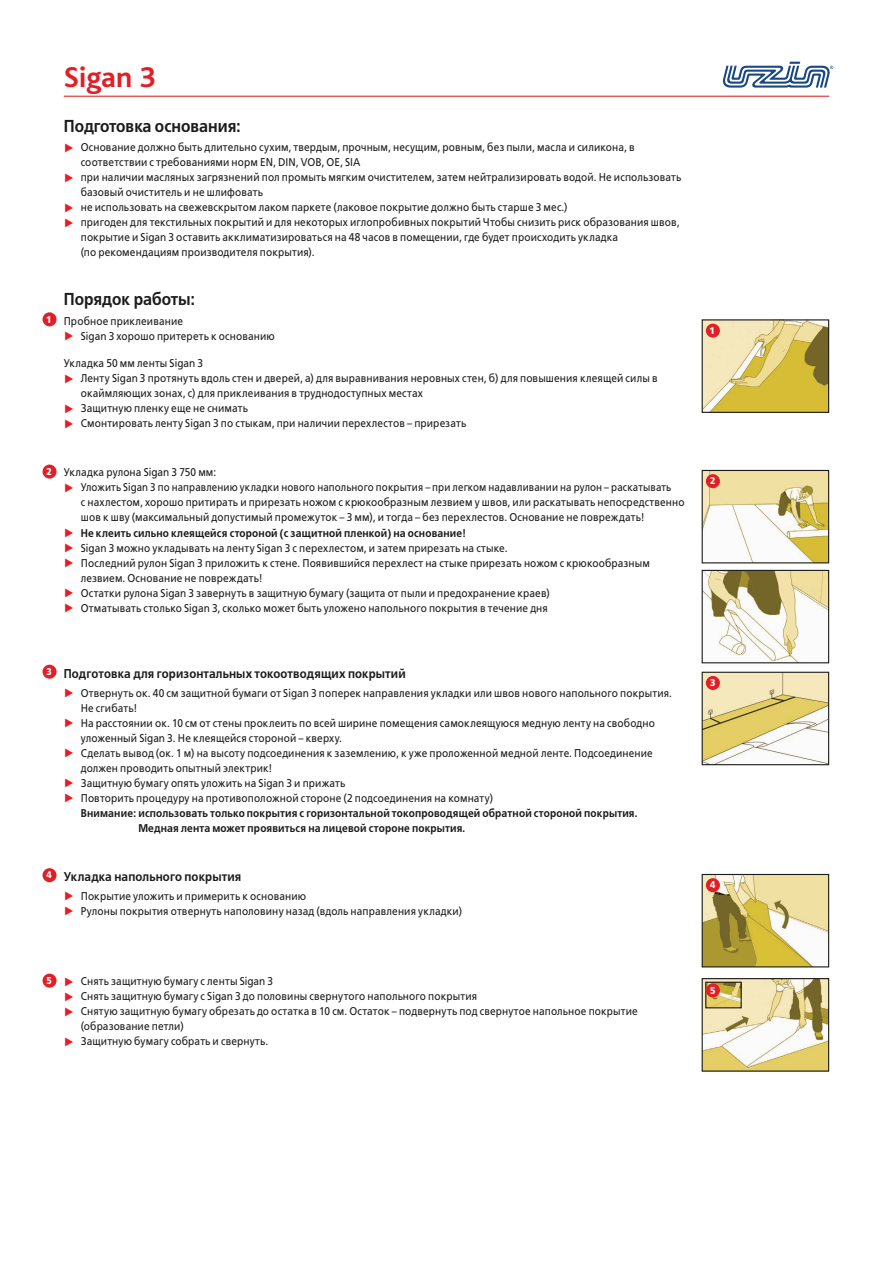
<style>
.page{position:relative;width:893px;height:1263px;background:#fff}
.page>*{position:absolute;margin:0;border:0;box-sizing:border-box;transform-origin:0 0}
.t1{font:700 30px "Bliss";color:#e21e26}
.t2{font:17.25px "Free Set Demi Bold C";color:#1c1c1b;scale:.9 1}
.t3{font:12.75px "Free Set Demi Bold C";letter-spacing:.01em;color:#1c1c1b;scale:.9 1}
.t4{font:11.25px/15px "Free Set Book C";letter-spacing:.01em;color:#1c1c1b;scale:.9 1}
.t5{font:11.25px/15px "Free Set Book C";letter-spacing:.01em;color:#1c1c1b;scale:.87 1}
.t6{font:11.25px/15px "Free Set Demi Bold C";letter-spacing:.015em;color:#1c1c1b;scale:.9 1}
.t7{font:700 9.75px "Free Set Book C";color:#fff;scale:.9 1}
.s1{color:#e21e26}
</style>
<div class="page">
<hr style="left:64px;top:96px;width:765px;height:1px;background:#e21e26">
<img style="left:704px;top:321px;width:123px;height:90px">
<div style="left:702px;top:319px;width:127px;height:94px;border:1px solid #1c1c1b"></div>
<img style="left:704px;top:472px;width:123px;height:89px">
<div style="left:702px;top:470px;width:127px;height:93px;border:1px solid #1c1c1b"></div>
<img style="left:704px;top:572px;width:123px;height:89px">
<div style="left:702px;top:570px;width:127px;height:93px;border:1px solid #1c1c1b"></div>
<img style="left:704px;top:876px;width:123px;height:89px">
<div style="left:702px;top:874px;width:127px;height:93px;border:1px solid #1c1c1b"></div>
<img style="left:704px;top:980px;width:123px;height:89px">
<div style="left:702px;top:978px;width:127px;height:93px;border:1px solid #1c1c1b"></div>
<img style="left:707px;top:984px;width:33px;height:22px">
<div style="left:705px;top:982px;width:37px;height:26px;border:1px solid #1c1c1b"></div>
<img style="left:704px;top:674px;width:123px;height:89px">
<div style="left:702px;top:672px;width:127px;height:93px;border:1px solid #1c1c1b"></div>
<div style="left:43px;top:312px;width:14px;height:14px;background:#e21e26;border-radius:50%"></div>
<div style="left:43px;top:465px;width:14px;height:14px;background:#e21e26;border-radius:50%"></div>
<div style="left:43px;top:665px;width:14px;height:14px;background:#e21e26;border-radius:50%"></div>
<div style="left:43px;top:868px;width:14px;height:14px;background:#e21e26;border-radius:50%"></div>
<div style="left:43px;top:973px;width:14px;height:15px;background:#e21e26;border-radius:50%"></div>
<div style="left:706px;top:324px;width:14px;height:14px;background:#e21e26;border-radius:50%"></div>
<div style="left:706px;top:474px;width:14px;height:14px;background:#e21e26;border-radius:50%"></div>
<div style="left:706px;top:676px;width:14px;height:14px;background:#e21e26;border-radius:50%"></div>
<div style="left:706px;top:878px;width:14px;height:14px;background:#e21e26;border-radius:50%"></div>
<div style="left:706px;top:983px;width:14px;height:14px;background:#e21e26;border-radius:50%"></div>
<svg style="left:723px;top:62px;width:110px;height:26px"></svg>
<p class="t7" style="left:46px;top:314px;width:7px">1</p>
<p class="t7" style="left:47px;top:466px;width:7px">2</p>
<h1 class="t1" style="left:64px;top:61px;width:93px">Sigan 3</h1>
<h2 class="t2" style="left:64px;top:116px;width:198px">Подготовка основания:</h2>
<p class="t4" style="left:81px;top:140px;width:617px;text-indent:-17px"><span class="s1">✓</span> Основание должно быть длительно сухим, твердым, прочным, несущим, ровным, без пыли, масла и силикона, в соответствии с требованиями норм EN, DIN, VOB, OE, SIA</p>
<p class="t4" style="left:81px;top:170px;width:669px;text-indent:-17px"><span class="s1">✓</span> при наличии масляных загрязнений пол промыть мягким очистителем, затем нейтрализировать водой. Не использовать базовый очиститель и не шлифовать</p>
<p class="t4" style="left:64px;top:200px;width:561px"><span class="s1">✓</span> не использовать на свежевскрытом лаком паркете (лаковое покрытие должно быть старше 3 мес.)</p>
<p class="t4" style="left:81px;top:215px;width:667px;text-indent:-17px"><span class="s1">✓</span> пригоден для текстильных покрытий и для некоторых иглопробивных покрытий Чтобы снизить риск образования швов, покрытие и Sigan 3 оставить акклиматизироваться на 48 часов в помещении, где будет происходить укладка<br>(по рекомендациям производителя покрытия).</p>
<h2 class="t2" style="left:64px;top:290px;width:147px">Порядок работы:</h2>
<p class="t4" style="left:64px;top:313px;width:134px">Пробное приклеивание</p>
<p class="t4" style="left:64px;top:328px;width:236px"><span class="s1">✓</span> Sigan 3 хорошо притереть к основанию</p>
<p class="t4" style="left:64px;top:356px;width:156px">Укладка 50 мм ленты Sigan 3</p>
<p class="t4" style="left:81px;top:371px;width:642px;text-indent:-17px"><span class="s1">✓</span> Ленту Sigan 3 протянуть вдоль стен и дверей, а) для выравнивания неровных стен, б) для повышения клеящей силы в окаймляющих зонах, с) для приклеивания в труднодоступных местах</p>
<p class="t4" style="left:64px;top:401px;width:206px"><span class="s1">✓</span> Защитную пленку еще не снимать</p>
<p class="t4" style="left:64px;top:416px;width:449px"><span class="s1">✓</span> Смонтировать ленту Sigan 3 по стыкам, при наличии перехлестов – прирезать</p>
<p class="t4" style="left:64px;top:465px;width:171px">Укладка рулона Sigan 3 750 мм:</p>
<p class="t5" style="left:81px;top:480px;width:696px;text-indent:-17px"><span class="s1">✓</span> Уложить Sigan 3 по направлению укладки нового напольного покрытия – при легком надавливании на рулон – раскатывать<br>с нахлестом, хорошо притирать и прирезать ножом с крюкообразным лезвием у швов, или раскатывать непосредственно шов к шву (максимальный допустимый промежуток – 3 мм), и тогда – без перехлестов. Основание не повреждать!</p>
<p class="t6" style="left:64px;top:525px;width:448px"><span class="s1">✓</span> Не клеить сильно клеящейся стороной (с защитной пленкой) на основание!</p>
<p class="t4" style="left:64px;top:540px;width:495px"><span class="s1">✓</span> Sigan 3 можно укладывать на ленту Sigan 3 с перехлестом, и затем прирезать на стыке.</p>
<p class="t4" style="left:81px;top:555px;width:634px;text-indent:-17px"><span class="s1">✓</span> Последний рулон Sigan 3 приложить к стене. Появившийся перехлест на стыке прирезать ножом с крюкообразным лезвием. Основание не повреждать!</p>
<p class="t4" style="left:64px;top:585px;width:541px"><span class="s1">✓</span> Остатки рулона Sigan 3 завернуть в защитную бумагу (защита от пыли и предохранение краев)</p>
<p class="t4" style="left:64px;top:600px;width:539px"><span class="s1">✓</span> Отматывать столько Sigan 3, сколько может быть уложено напольного покрытия в течение дня</p>
<p class="t7" style="left:47px;top:666px;width:7px">3</p>
<p class="t7" style="left:47px;top:869px;width:7px">4</p>
<p class="t3" style="left:64px;top:666px;width:381px">Подготовка для горизонтальных токоотводящих покрытий</p>
<p class="t4" style="left:81px;top:685px;width:658px;text-indent:-17px"><span class="s1">✓</span> Отвернуть ок. 40 см защитной бумаги от Sigan 3 поперек направления укладки или швов нового напольного покрытия.<br>Не сгибать!</p>
<p class="t4" style="left:81px;top:715px;width:639px;text-indent:-17px"><span class="s1">✓</span> На расстоянии ок. 10 см от стены проклеить по всей ширине помещения самоклеящуюся медную ленту на свободно уложенный Sigan 3. Не клеящейся стороной – кверху.</p>
<p class="t4" style="left:81px;top:745px;width:637px;text-indent:-17px"><span class="s1">✓</span> Сделать вывод (ок. 1 м) на высоту подсоединения к заземлению, к уже проложенной медной ленте. Подсоединение должен проводить опытный электрик!</p>
<p class="t4" style="left:64px;top:775px;width:314px"><span class="s1">✓</span> Защитную бумагу опять уложить на Sigan 3 и прижать</p>
<p class="t4" style="left:64px;top:790px;width:479px"><span class="s1">✓</span> Повторить процедуру на противоположной стороне (2 подсоединения на комнату)</p>
<p class="t6" style="left:138px;top:806px;width:556px;text-indent:-58px">Внимание: использовать только покрытия с горизонтальной токопроводящей обратной стороной покрытия.<br>Медная лента может проявиться на лицевой стороне покрытия.</p>
<p class="t3" style="left:64px;top:869px;width:199px">Укладка напольного покрытия</p>
<p class="t4" style="left:64px;top:889px;width:271px"><span class="s1">✓</span> Покрытие уложить и примерить к основанию</p>
<p class="t4" style="left:64px;top:904px;width:444px"><span class="s1">✓</span> Рулоны покрытия отвернуть наполовину назад (вдоль направления укладки)</p>
<p class="t7" style="left:47px;top:975px;width:7px">5</p>
<p class="t4" style="left:64px;top:974px;width:234px"><span class="s1">✓</span> Снять защитную бумагу с ленты Sigan 3</p>
<p class="t4" style="left:64px;top:989px;width:461px"><span class="s1">✓</span> Снять защитную бумагу с Sigan 3 до половины свернутого напольного покрытия</p>
<p class="t4" style="left:81px;top:1004px;width:621px;text-indent:-17px"><span class="s1">✓</span> Снятую защитную бумагу обрезать до остатка в 10 см. Остаток – подвернуть под свернутое напольное покрытие (образование петли)</p>
<p class="t4" style="left:64px;top:1034px;width:229px"><span class="s1">✓</span> Защитную бумагу собрать и свернуть.</p>
<p class="t7" style="left:710px;top:325px;width:7px">1</p>
<p class="t7" style="left:710px;top:475px;width:7px">2</p>
<p class="t7" style="left:710px;top:677px;width:7px">3</p>
<p class="t7" style="left:710px;top:879px;width:7px">4</p>
<p class="t7" style="left:710px;top:985px;width:7px">5</p>
</div>
